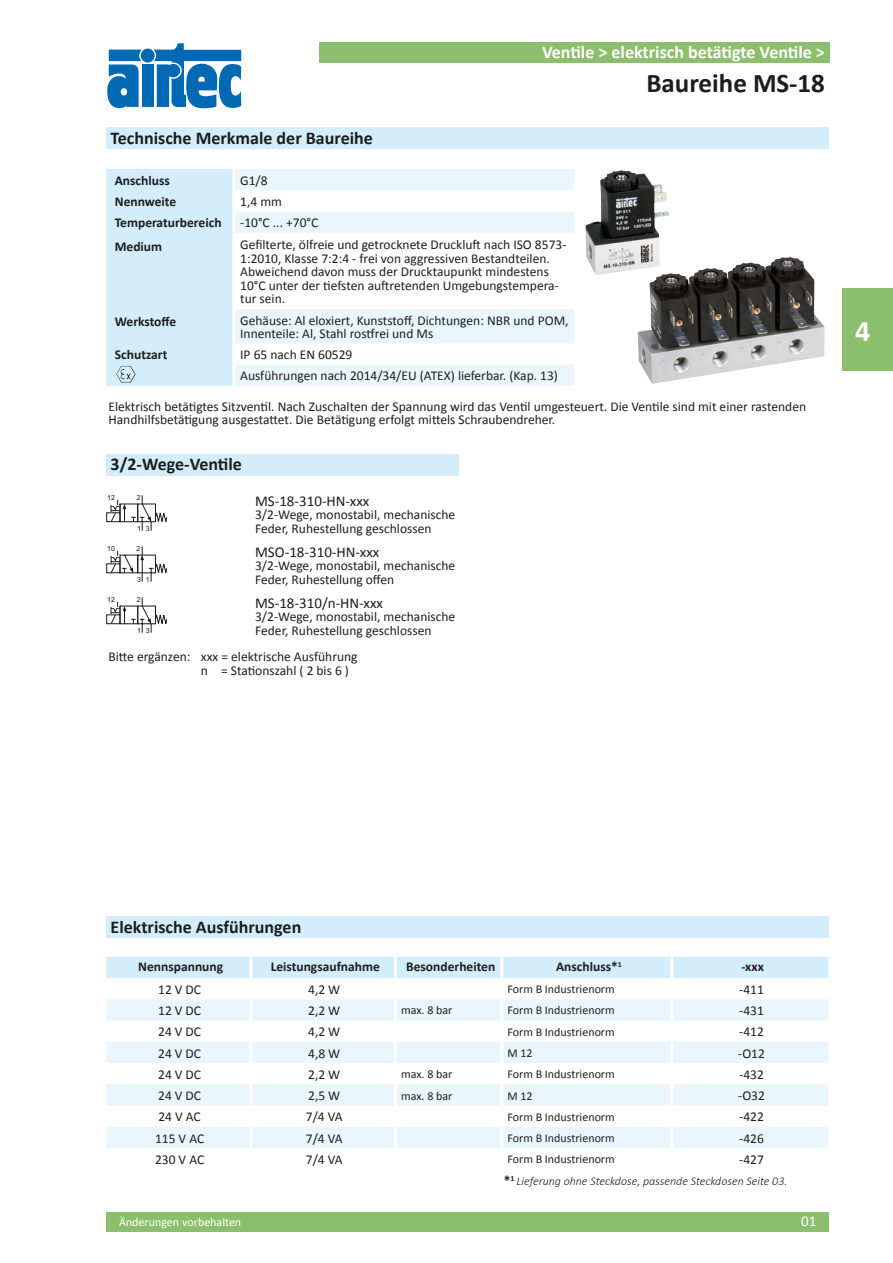
<style>
.page{position:relative;width:893px;height:1263px;background:#fff}
.page>*{position:absolute;margin:0;border:0;box-sizing:border-box;transform-origin:0 0}
.t1{font:700 30px "Calibri";color:#fff}
.t2{font:700 27px "Calibri";color:#1d1d1b}
.t3{font:700 18px "Calibri";color:#1d1d1b}
.t4{font:700 18px "Calibri";color:#fff}
.t5{font:15px "Calibri";color:#1d1d1b}
.t6{font:15px "Calibri";color:#fff}
.t7{font:13.5px/13.5px "Calibri";color:#1d1d1b}
.t8{font:700 13.5px "Calibri";color:#1d1d1b}
.t9{font:12px "Calibri";color:#1d1d1b}
.t10{font:italic 300 12px "Calibri";color:#1d1d1b}
.t11{font:12px "Calibri";color:#fff}
.t12{font:7.05px "Arial";color:#1b181c}
.t13{font:7.05px "Arial";color:#1d1d1b}
.s1{font-weight:700;font-style:normal;font-size:13.5px}
</style>
<div class="page">
<div style="left:141px;top:49px;width:14px;height:14px;background:#0069b4;border-radius:50%"></div>
<div style="left:142px;top:64px;width:12px;height:43px;background:#0069b4"></div>
<svg style="left:107px;top:50px;width:35px;height:59px"></svg>
<svg style="left:154px;top:43px;width:87px;height:66px"></svg>
<div style="left:106px;top:1212px;width:723px;height:19px;background:#8bbe6d"></div>
<div style="left:842px;top:289px;width:51px;height:82px;background:#8bbe6d"></div>
<div style="left:319px;top:43px;width:510px;height:20px;background:#8bbe6d"></div>
<img style="left:638px;top:257px;width:187px;height:127px">
<div style="left:106px;top:128px;width:723px;height:21px;background:#d4edfc"></div>
<div style="left:106px;top:169px;width:126px;height:217px;background:#d4edfc"></div>
<svg style="left:235px;top:169px;width:339px;height:217px"></svg>
<img style="left:116px;top:366px;width:20px;height:17px">
<img style="left:585px;top:170px;width:85px;height:105px">
<svg style="left:106px;top:495px;width:61px;height:36px"></svg>
<svg style="left:106px;top:597px;width:61px;height:36px"></svg>
<div style="left:106px;top:454px;width:353px;height:21px;background:#d4edfc"></div>
<div style="left:106px;top:563px;width:14px;height:10px;border:1px solid #1b181c"></div>
<svg style="left:110px;top:546px;width:57px;height:36px"></svg>
<div style="left:106px;top:916px;width:723px;height:22px;background:#d4edfc"></div>
<div style="left:106px;top:957px;width:722px;height:21px;background:#d4edfc"></div>
<svg style="left:106px;top:999px;width:722px;height:149px;fill:#eaf6fe"></svg>
<hr style="left:249px;top:957px;width:3px;height:21px;background:#fff">
<hr style="left:394px;top:957px;width:3px;height:21px;background:#fff">
<hr style="left:500px;top:957px;width:3px;height:21px;background:#fff">
<hr style="left:670px;top:957px;width:3px;height:21px;background:#fff">
<hr style="left:249px;top:999px;width:3px;height:21px;background:#fff">
<hr style="left:394px;top:999px;width:3px;height:21px;background:#fff">
<hr style="left:500px;top:999px;width:3px;height:21px;background:#fff">
<hr style="left:670px;top:999px;width:3px;height:21px;background:#fff">
<hr style="left:249px;top:1020px;width:3px;height:22px;background:#fff">
<hr style="left:394px;top:1020px;width:3px;height:22px;background:#fff">
<hr style="left:500px;top:1020px;width:3px;height:22px;background:#fff">
<hr style="left:670px;top:1020px;width:3px;height:22px;background:#fff">
<hr style="left:249px;top:1042px;width:3px;height:21px;background:#fff">
<hr style="left:394px;top:1042px;width:3px;height:21px;background:#fff">
<hr style="left:500px;top:1042px;width:3px;height:21px;background:#fff">
<hr style="left:670px;top:1042px;width:3px;height:21px;background:#fff">
<hr style="left:249px;top:1063px;width:3px;height:21px;background:#fff">
<hr style="left:394px;top:1063px;width:3px;height:21px;background:#fff">
<hr style="left:500px;top:1063px;width:3px;height:21px;background:#fff">
<hr style="left:670px;top:1063px;width:3px;height:21px;background:#fff">
<hr style="left:249px;top:1084px;width:3px;height:22px;background:#fff">
<hr style="left:394px;top:1084px;width:3px;height:22px;background:#fff">
<hr style="left:500px;top:1084px;width:3px;height:22px;background:#fff">
<hr style="left:670px;top:1084px;width:3px;height:22px;background:#fff">
<hr style="left:249px;top:1106px;width:3px;height:21px;background:#fff">
<hr style="left:394px;top:1106px;width:3px;height:21px;background:#fff">
<hr style="left:500px;top:1106px;width:3px;height:21px;background:#fff">
<hr style="left:670px;top:1106px;width:3px;height:21px;background:#fff">
<hr style="left:249px;top:1127px;width:3px;height:21px;background:#fff">
<hr style="left:394px;top:1127px;width:3px;height:21px;background:#fff">
<hr style="left:500px;top:1127px;width:3px;height:21px;background:#fff">
<hr style="left:670px;top:1127px;width:3px;height:21px;background:#fff">
<h3 class="t4" style="left:542px;top:41px;width:284px">Ventile &gt; elektrisch betätigte Ventile &gt;</h3>
<h2 class="t2" style="left:646px;top:66px;width:180px">Baureihe MS-18</h2>
<h3 class="t3" style="left:111px;top:127px;width:264px">Technische Merkmale der Baureihe</h3>
<p class="t8" style="left:115px;top:172px;width:57px">Anschluss</p>
<p class="t7" style="left:240px;top:174px;width:29px">G1/8</p>
<p class="t8" style="left:115px;top:193px;width:63px">Nennweite</p>
<p class="t7" style="left:240px;top:195px;width:43px">1,4 mm</p>
<p class="t8" style="left:115px;top:214px;width:108px">Temperaturbereich</p>
<p class="t7" style="left:240px;top:216px;width:80px">-10°C ... +70°C</p>
<p class="t8" style="left:115px;top:238px;width:49px">Medium</p>
<p class="t7" style="left:240px;top:238px;width:328px">Gefilterte, ölfreie und getrocknete Druckluft nach ISO 8573- 1:2010, Klasse 7:2:4 - frei von aggressiven Bestandteilen.<br>Abweichend davon muss der Drucktaupunkt mindestens 10°C unter der tiefsten auftretenden Umgebungstempera&shy;tur sein.</p>
<p class="t8" style="left:115px;top:312px;width:63px">Werkstoffe</p>
<p class="t7" style="left:240px;top:313px;width:330px">Gehäuse: Al eloxiert, Kunststoff, Dichtungen: NBR und POM,<br>Innenteile: Al, Stahl rostfrei und Ms</p>
<p class="t8" style="left:115px;top:346px;width:54px">Schutzart</p>
<p class="t7" style="left:240px;top:344px;width:319px;line-height:21.3px">IP 65 nach EN 60529<br>Ausführungen nach 2014/34/EU (ATEX) lieferbar. (Kap. 13)</p>
<p class="t7" style="left:108px;top:399px;width:699px">Elektrisch betätigtes Sitzventil. Nach Zuschalten der Spannung wird das Ventil umgesteuert. Die Ventile sind mit einer rastenden<br>Handhilfsbetätigung ausgestattet. Die Betätigung erfolgt mittels Schraubendreher.</p>
<h3 class="t3" style="left:111px;top:453px;width:133px">3/2-Wege-Ventile</h3>
<p class="t13" style="left:107px;top:493px;width:9px">12</p>
<p class="t12" style="left:137px;top:493px;width:5px">2</p>
<p class="t12" style="left:137px;top:524px;width:14px">1 3</p>
<p class="t5" style="left:255px;top:491px;width:116px">MS-18-310-HN-xxx</p>
<p class="t7" style="left:255px;top:508px;width:202px">3/2-Wege, monostabil, mechanische<br>Feder, Ruhestellung geschlossen</p>
<p class="t12" style="left:107px;top:544px;width:9px">10</p>
<p class="t5" style="left:255px;top:542px;width:126px">MSO-18-310-HN-xxx</p>
<p class="t7" style="left:255px;top:559px;width:202px">3/2-Wege, monostabil, mechanische<br>Feder, Ruhestellung offen</p>
<p class="t12" style="left:137px;top:544px;width:5px">2</p>
<p class="t12" style="left:137px;top:575px;width:14px">3 1</p>
<p class="t13" style="left:107px;top:595px;width:9px">12</p>
<p class="t12" style="left:137px;top:595px;width:5px">2</p>
<p class="t12" style="left:137px;top:626px;width:14px">1 3</p>
<p class="t5" style="left:255px;top:593px;width:129px">MS-18-310/n-HN-xxx</p>
<p class="t7" style="left:255px;top:610px;width:202px">3/2-Wege, monostabil, mechanische<br>Feder, Ruhestellung geschlossen</p>
<p class="t7" style="left:201px;top:650px;width:158px;text-indent:-92px">Bitte ergänzen: xxx = elektrische Ausführung n = Stationszahl ( 2 bis 6 )</p>
<h1 class="t1" style="left:855px;top:312px;width:17px">4</h1>
<h3 class="t3" style="left:111px;top:915px;width:192px">Elektrische Ausführungen</h3>
<p class="t8" style="left:138px;top:958px;width:86px">Nennspannung</p>
<p class="t8" style="left:271px;top:958px;width:111px">Leistungsaufnahme</p>
<p class="t8" style="left:406px;top:958px;width:91px">Besonderheiten</p>
<p class="t8" style="left:556px;top:958px;width:67px">Anschluss*<sup>1</sup></p>
<p class="t8" style="left:741px;top:958px;width:24px">-xxx</p>
<p class="t7" style="left:158px;top:982px;width:44px">12 V DC</p>
<p class="t7" style="left:308px;top:982px;width:34px">4,2 W</p>
<p class="t9" style="left:507px;top:982px;width:109px">Form B Industrienorm</p>
<p class="t7" style="left:739px;top:982px;width:26px">-411</p>
<p class="t7" style="left:158px;top:1004px;width:44px">12 V DC</p>
<p class="t7" style="left:308px;top:1004px;width:34px">2,2 W</p>
<p class="t9" style="left:401px;top:1003px;width:53px">max. 8 bar</p>
<p class="t9" style="left:507px;top:1003px;width:109px">Form B Industrienorm</p>
<p class="t7" style="left:739px;top:1004px;width:26px">-431</p>
<p class="t7" style="left:158px;top:1025px;width:44px">24 V DC</p>
<p class="t7" style="left:308px;top:1025px;width:34px">4,2 W</p>
<p class="t9" style="left:507px;top:1024px;width:109px">Form B Industrienorm</p>
<p class="t7" style="left:739px;top:1025px;width:26px">-412</p>
<p class="t7" style="left:158px;top:1046px;width:44px">24 V DC</p>
<p class="t7" style="left:308px;top:1046px;width:34px">4,8 W</p>
<p class="t9" style="left:507px;top:1045px;width:27px">M 12</p>
<p class="t7" style="left:738px;top:1046px;width:28px">-O12</p>
<p class="t7" style="left:158px;top:1068px;width:44px">24 V DC</p>
<p class="t7" style="left:308px;top:1068px;width:34px">2,2 W</p>
<p class="t9" style="left:401px;top:1067px;width:53px">max. 8 bar</p>
<p class="t9" style="left:507px;top:1067px;width:109px">Form B Industrienorm</p>
<p class="t7" style="left:739px;top:1068px;width:26px">-432</p>
<p class="t7" style="left:158px;top:1089px;width:44px">24 V DC</p>
<p class="t7" style="left:308px;top:1089px;width:34px">2,5 W</p>
<p class="t9" style="left:401px;top:1088px;width:53px">max. 8 bar</p>
<p class="t9" style="left:507px;top:1088px;width:27px">M 12</p>
<p class="t7" style="left:738px;top:1089px;width:28px">-O32</p>
<p class="t7" style="left:158px;top:1110px;width:44px">24 V AC</p>
<p class="t7" style="left:306px;top:1110px;width:38px">7/4 VA</p>
<p class="t9" style="left:507px;top:1109px;width:109px">Form B Industrienorm</p>
<p class="t7" style="left:739px;top:1110px;width:26px">-422</p>
<p class="t7" style="left:155px;top:1131px;width:51px">115 V AC</p>
<p class="t7" style="left:306px;top:1131px;width:38px">7/4 VA</p>
<p class="t9" style="left:507px;top:1130px;width:109px">Form B Industrienorm</p>
<p class="t7" style="left:739px;top:1131px;width:26px">-426</p>
<p class="t7" style="left:155px;top:1153px;width:51px">230 V AC</p>
<p class="t7" style="left:306px;top:1153px;width:38px">7/4 VA</p>
<p class="t9" style="left:507px;top:1152px;width:109px">Form B Industrienorm</p>
<p class="t7" style="left:739px;top:1153px;width:26px">-427</p>
<p class="t10" style="left:504px;top:1174px;width:285px"><span class="s1">*</span><sup>1</sup> Lieferung ohne Steckdose, passende Steckdosen Seite 03.</p>
<p class="t11" style="left:119px;top:1214px;width:124px">Änderungen vorbehalten</p>
<p class="t6" style="left:801px;top:1212px;width:17px">01</p>
</div>
